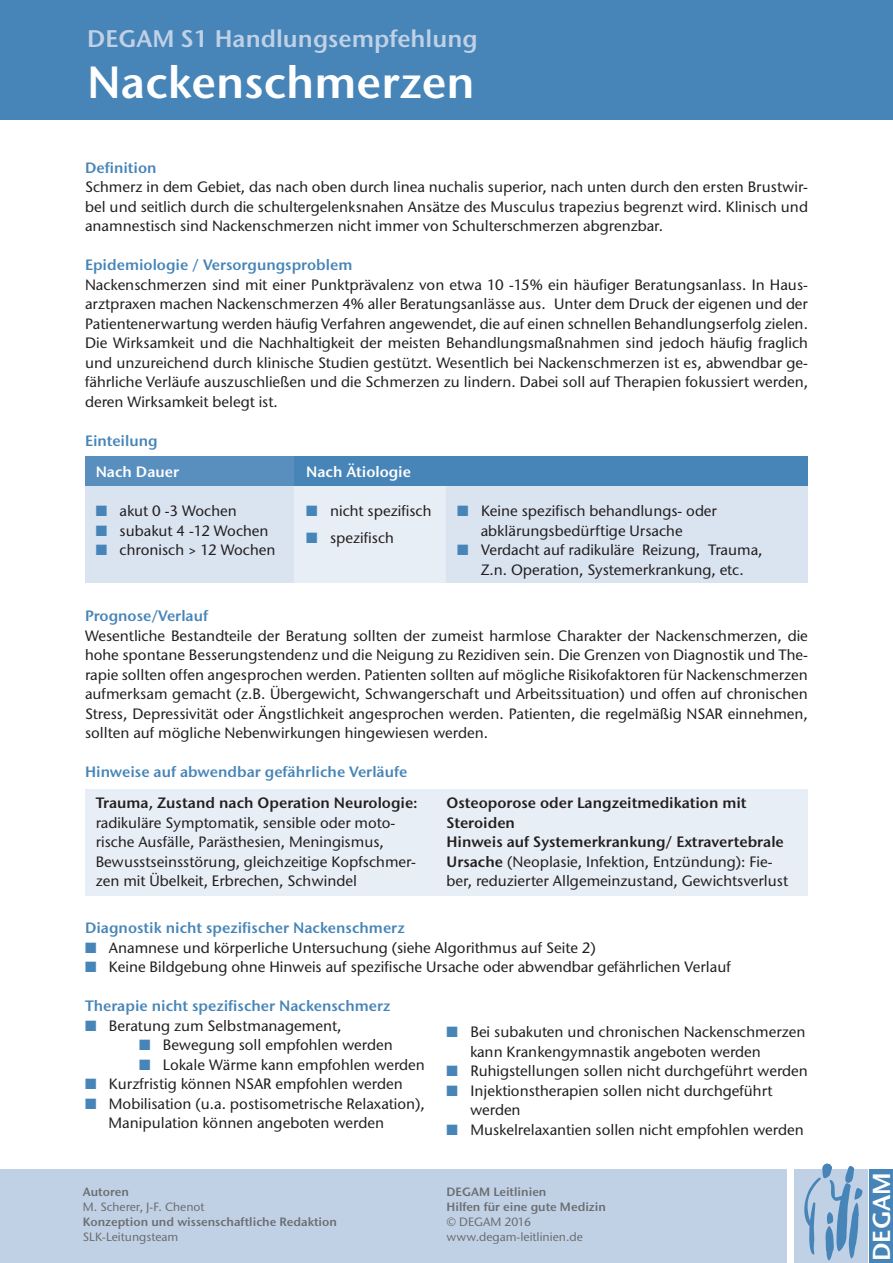
<style>
.page{position:relative;width:893px;height:1263px;background:#fff}
.page>*{position:absolute;margin:0;border:0;box-sizing:border-box;transform-origin:0 0}
.t1{font:600 45px "Stone Sans ITC Pro";color:#fff}
.t2{font:600 24.45px "Stone Sans ITC Pro";letter-spacing:.005em;color:#fff}
.t3{font:600 24px "Stone Sans ITC Pro";color:#c0d1e6}
.t4{font:500 15px/19.5px "Stone Sans ITC Std";color:#231f20}
.t5{font:600 15px "Stone Sans ITC Pro";color:#4785b8}
.t6{font:600 15px/19.5px "Stone Sans ITC Pro";color:#231f20}
.t7{font:600 15px "Stone Sans ITC Pro";color:#fff}
.t8{font:600 12px/15px "Stone Sans ITC Pro";color:#6c6d70}
.t9{font:500 12px/15px "Stone Sans ITC Std";color:#6c6d70}
.s1{color:#4785b8}
.s2{font-family:"Stone Sans ITC Pro";font-weight:600}
</style>
<div class="page">
<div style="left:0;top:0;width:893px;height:119px;background:#4785b8"></div>
<div style="left:0;top:1169px;width:787px;height:94px;background:#c0d1e6"></div>
<div style="left:85px;top:790px;width:723px;height:106px;background:#e8eef6"></div>
<div style="left:85px;top:486px;width:723px;height:97px;background:#e8eef6"></div>
<div style="left:85px;top:456px;width:723px;height:30px;background:#4785b8"></div>
<div style="left:446px;top:486px;width:362px;height:97px;background:#dae4f0"></div>
<svg style="left:85px;top:456px;width:208px;height:127px;fill:#dae4f0"></svg>
<div style="left:794px;top:1169px;width:74px;height:94px;background:#c0d1e6"></div>
<div style="left:870px;top:1169px;width:23px;height:94px;background:#4785b8"></div>
<svg style="left:804px;top:1163px;width:59px;height:97px"></svg>
<h3 class="t3" style="left:87px;top:24px;width:392px">DEGAM S1 Handlungsempfehlung</h3>
<h1 class="t1" style="left:87px;top:54px;width:389px">Nackenschmerzen</h1>
<p class="t5" style="left:85px;top:158px;width:73px">Definition</p>
<p class="t4" style="left:85px;top:177px;width:724px;text-align:justify">Schmerz in dem Gebiet, das nach oben durch linea nuchalis superior, nach unten durch den ersten Brustwir&shy;bel und seitlich durch die schultergelenksnahen Ansätze des Musculus trapezius begrenzt wird. Klinisch und anamnestisch sind Nackenschmerzen nicht immer von Schulterschmerzen abgrenzbar.</p>
<p class="t5" style="left:85px;top:255px;width:269px">Epidemiologie / Versorgungsproblem</p>
<p class="t4" style="left:85px;top:274px;width:724px;text-align:justify">Nackenschmerzen sind mit einer Punktprävalenz von etwa 10 -15% ein häufiger Beratungsanlass. In Haus&shy;arztpraxen machen Nackenschmerzen 4% aller Beratungsanlässe aus. Unter dem Druck der eigenen und der Patientenerwartung werden häufig Verfahren angewendet, die auf einen schnellen Behandlungserfolg zielen.<br>Die Wirksamkeit und die Nachhaltigkeit der meisten Behandlungsmaßnahmen sind jedoch häufig fraglich und unzureichend durch klinische Studien gestützt. Wesentlich bei Nackenschmerzen ist es, abwendbar ge&shy;fährliche Verläufe auszuschließen und die Schmerzen zu lindern. Dabei soll auf Therapien fokussiert werden, deren Wirksamkeit belegt ist.</p>
<p class="t5" style="left:85px;top:431px;width:74px">Einteilung</p>
<p class="t7" style="left:96px;top:463px;width:85px">Nach Dauer</p>
<p class="t4" style="left:96px;top:501px;width:143px"><span class="s1">■</span> akut 0 -3 Wochen</p>
<p class="t4" style="left:96px;top:521px;width:174px"><span class="s1">■</span> subakut 4 -12 Wochen</p>
<p class="t4" style="left:96px;top:540px;width:181px"><span class="s1">■</span> chronisch &gt; 12 Wochen</p>
<p class="t7" style="left:306px;top:463px;width:106px">Nach Ätiologie</p>
<p class="t4" style="left:306px;top:501px;width:127px"><span class="s1">■</span> nicht spezifisch</p>
<p class="t4" style="left:306px;top:528px;width:89px"><span class="s1">■</span> spezifisch</p>
<p class="t4" style="left:481px;top:501px;width:238px;text-indent:-24px"><span class="s1">■</span> Keine spezifisch behandlungs- oder abklärungsbedürftige Ursache</p>
<p class="t4" style="left:457px;top:540px;width:307px;text-align:center"><span class="s1">■</span> Verdacht auf radikuläre Reizung, Trauma,<br>Z.n. Operation, Systemerkrankung, etc.</p>
<p class="t5" style="left:85px;top:606px;width:125px">Prognose/Verlauf</p>
<p class="t4" style="left:85px;top:625px;width:724px;text-align:justify">Wesentliche Bestandteile der Beratung sollten der zumeist harmlose Charakter der Nackenschmerzen, die hohe spontane Besserungstendenz und die Neigung zu Rezidiven sein. Die Grenzen von Diagnostik und The&shy;rapie sollten offen angesprochen werden. Patienten sollten auf mögliche Risikofaktoren für Nackenschmerzen aufmerksam gemacht (z.B. Übergewicht, Schwangerschaft und Arbeitssituation) und offen auf chronischen Stress, Depressivität oder Ängstlichkeit angesprochen werden. Patienten, die regelmäßig NSAR einnehmen, sollten auf mögliche Nebenwirkungen hingewiesen werden.</p>
<p class="t5" style="left:85px;top:762px;width:324px">Hinweise auf abwendbar gefährliche Verläufe</p>
<p class="t6" style="left:96px;top:793px;width:324px">Trauma, Zustand nach Operation Neurologie:</p>
<p class="t4" style="left:96px;top:813px;width:322px">radikuläre Symptomatik, sensible oder moto&shy;rische Ausfälle, Parästhesien, Meningismus, Bewusstseinsstörung, gleichzeitige Kopfschmer&shy;zen mit Übelkeit, Erbrechen, Schwindel</p>
<p class="t6" style="left:446px;top:793px;width:339px">Osteoporose oder Langzeitmedikation mit<br>Steroiden<br>Hinweis auf Systemerkrankung/ Extravertebrale</p>
<p class="t4" style="left:446px;top:852px;width:343px"><span class="s2">Ursache</span> (Neoplasie, Infektion, Entzündung): Fie&shy;ber, reduzierter Allgemeinzustand, Gewichtsverlust</p>
<p class="t5" style="left:85px;top:918px;width:321px">Diagnostik nicht spezifischer Nackenschmerz</p>
<p class="t4" style="left:85px;top:937px;width:512px"><span class="s1">■</span> Anamnese und körperliche Untersuchung (siehe Algorithmus auf Seite 2)</p>
<p class="t4" style="left:85px;top:957px;width:647px"><span class="s1">■</span> Keine Bildgebung ohne Hinweis auf spezifische Ursache oder abwendbar gefährlichen Verlauf</p>
<p class="t5" style="left:85px;top:996px;width:307px">Therapie nicht spezifischer Nackenschmerz</p>
<p class="t4" style="left:85px;top:1015px;width:258px"><span class="s1">■</span> Beratung zum Selbstmanagement,</p>
<p class="t4" style="left:139px;top:1035px;width:255px"><span class="s1">■</span> Bewegung soll empfohlen werden</p>
<p class="t4" style="left:139px;top:1055px;width:287px"><span class="s1">■</span> Lokale Wärme kann empfohlen werden</p>
<p class="t4" style="left:85px;top:1074px;width:319px"><span class="s1">■</span> Kurzfristig können NSAR empfohlen werden</p>
<p class="t4" style="left:109px;top:1094px;width:318px;text-indent:-24px"><span class="s1">■</span> Mobilisation (u.a. postisometrische Relaxation),<br>Manipulation können angeboten werden</p>
<p class="t4" style="left:470px;top:1022px;width:337px;text-indent:-24px"><span class="s1">■</span> Bei subakuten und chronischen Nackenschmerzen kann Krankengymnastik angeboten werden</p>
<p class="t4" style="left:446px;top:1061px;width:363px"><span class="s1">■</span> Ruhigstellungen sollen nicht durchgeführt werden</p>
<p class="t4" style="left:470px;top:1081px;width:304px;text-indent:-24px"><span class="s1">■</span> Injektionstherapien sollen nicht durchgeführt werden</p>
<p class="t4" style="left:446px;top:1120px;width:359px"><span class="s1">■</span> Muskelrelaxantien sollen nicht empfohlen werden</p>
<p class="t8" style="left:83px;top:1184px;width:47px">Autoren</p>
<p class="t9" style="left:83px;top:1199px;width:123px">M. Scherer, J-F. Chenot</p>
<p class="t8" style="left:83px;top:1214px;width:256px">Konzeption und wissenschaftliche Redaktion</p>
<p class="t9" style="left:83px;top:1229px;width:97px">SLK-Leitungsteam</p>
<p class="t8" style="left:446px;top:1184px;width:161px">DEGAM Leitlinien<br>Hilfen für eine gute Medizin</p>
<p class="t9" style="left:446px;top:1214px;width:138px">© DEGAM 2016 www.degam-leitlinien.de</p>
<h2 class="t2" style="left:866px;top:1261px;width:91px;rotate:-90deg">DEGAM</h2>
</div>
